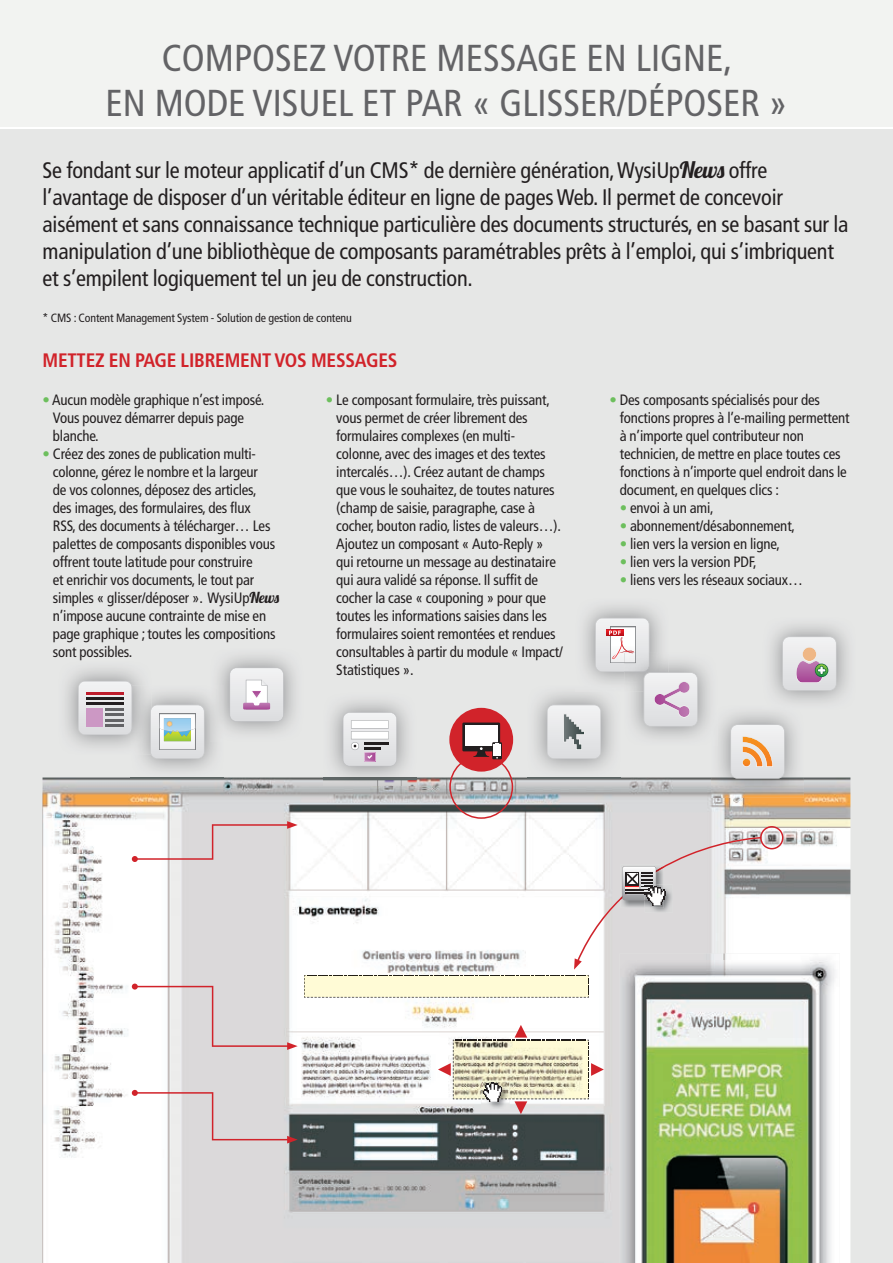
<style>
.page{position:relative;width:893px;height:1263px;background:#fff}
.page>*{position:absolute;margin:0;border:0;box-sizing:border-box;transform-origin:0 0}
.t1{font:condensed 37.5px/45px "Frutiger LT Std";color:#636366;text-align:center}
.t2{font:condensed 22.5px/27px "Frutiger LT Std";letter-spacing:-.01em;color:#231f20}
.t3{font:700 condensed 19.5px "Frutiger LT Std";letter-spacing:-.01em;color:#d1232a}
.t4{font:condensed 15px/18px "Frutiger LT Std";letter-spacing:-.01em;color:#231f20}
.t5{font:condensed 12px "Frutiger LT Std";letter-spacing:-.01em;color:#231f20}
.s1{font-family:"Lobster 1.4";font-stretch:normal}
.s2{color:#6dbf5d}
</style>
<div class="page">
<div style="left:0;top:128px;width:893px;height:1135px;background:#e6e7e6"></div>
<div style="left:0;top:0;width:893px;height:128px;background:#f2f3f1"></div>
<hr style="left:0;top:127px;width:893px;height:1px;background:#fff">
<img style="left:43px;top:777px;width:807px;height:486px">
<svg style="left:78px;top:681px;width:54px;height:54px"></svg>
<hr style="left:105px;top:724px;width:19px;height:3px;background:#636366">
<div style="left:86px;top:708px;width:16px;height:19px;background:#cc98c4"></div>
<img style="left:323px;top:700px;width:93px;height:86px">
<svg style="left:343px;top:712px;width:54px;height:54px"></svg>
<img style="left:131px;top:692px;width:93px;height:86px">
<img style="left:131px;top:685px;width:21px;height:69px">
<img style="left:131px;top:685px;width:1px;height:47px">
<svg style="left:150px;top:705px;width:54px;height:54px"></svg>
<img style="left:210px;top:685px;width:14px;height:56px">
<svg style="left:230px;top:668px;width:54px;height:54px"></svg>
<img style="left:711px;top:712px;width:93px;height:86px">
<svg style="left:730px;top:724px;width:54px;height:54px"></svg>
<img style="left:742px;top:736px;width:31px;height:31px">
<img style="left:742px;top:746px;width:21px;height:21px">
<img style="left:770px;top:624px;width:79px;height:79px">
<svg style="left:782px;top:637px;width:54px;height:54px"></svg>
<img style="left:711px;top:705px;width:6px;height:41px">
<svg style="left:547px;top:618px;width:151px;height:141px"></svg>
<img style="left:654px;top:681px;width:36px;height:36px">
<img style="left:619px;top:953px;width:221px;height:310px">
<img style="left:621px;top:961px;width:212px;height:302px">
<svg style="left:132px;top:1090px;width:166px;height:53px"></svg>
<svg style="left:132px;top:983px;width:166px;height:67px"></svg>
<svg style="left:132px;top:821px;width:166px;height:41px"></svg>
<svg style="left:304px;top:975px;width:286px;height:23px;background:#f1edcb"></svg>
<svg style="left:438px;top:1025px;width:166px;height:89px;background:#dfd8c9"></svg>
<svg style="left:574px;top:826px;width:209px;height:143px"></svg>
<div style="left:449px;top:708px;width:64px;height:64px;background:#d1232a;border-radius:50%"></div>
<div style="left:462px;top:722px;width:38px;height:29px;background:#231f20"></div>
<div style="left:465px;top:725px;width:33px;height:20px;background:#fff"></div>
<svg style="left:449px;top:743px;width:64px;height:76px"></svg>
<div style="left:493px;top:744px;width:8px;height:12px;background:#fff"></div>
<h1 class="t1" style="left:105px;top:35px;width:684px">COMPOSEZ VOTRE MESSAGE EN LIGNE,<br>EN MODE VISUEL ET PAR « GLISSER/DÉPOSER »</h1>
<p class="t2" style="left:43px;top:156px;width:807px">Se fondant sur le moteur applicatif d’un CMS* de dernière génération, WysiUp<span class="s1">News</span> offre l’avantage de disposer d’un véritable éditeur en ligne de pages Web. Il permet de concevoir aisément et sans connaissance technique particulière des documents structurés, en se basant sur la manipulation d’une bibliothèque de composants paramétrables prêts à l’emploi, qui s’imbriquent et s’empilent logiquement tel un jeu de construction.</p>
<p class="t5" style="left:43px;top:310px;width:311px">* CMS : Content Management System - Solution de gestion de contenu</p>
<h3 class="t3" style="left:43px;top:348px;width:356px">METTEZ EN PAGE LIBREMENT VOS MESSAGES</h3>
<p class="t4" style="left:53px;top:391px;width:213px;text-indent:-10px"><span class="s2">•</span> Aucun modèle graphique n’est imposé.<br>Vous pouvez démarrer depuis page blanche.</p>
<p class="t4" style="left:53px;top:445px;width:228px;text-indent:-10px"><span class="s2">•</span> Créez des zones de publication multi&shy;colonne, gérez le nombre et la largeur<br>de vos colonnes, déposez des articles, des images, des formulaires, des flux<br>RSS, des documents à télécharger… Les palettes de composants disponibles vous offrent toute latitude pour construire<br>et enrichir vos documents, le tout par simples « glisser/déposer ». WysiUp<span class="s1">News </span>n’impose aucune contrainte de mise en page graphique ; toutes les compositions sont possibles.</p>
<p class="t4" style="left:336px;top:391px;width:228px;text-indent:-10px"><span class="s2">•</span> Le composant formulaire, très puissant, vous permet de créer librement des formulaires complexes (en multi&shy;colonne, avec des images et des textes intercalés…). Créez autant de champs que vous le souhaitez, de toutes natures (champ de saisie, paragraphe, case à cocher, bouton radio, listes de valeurs…).<br>Ajoutez un composant « Auto-Reply » qui retourne un message au destinataire qui aura validé sa réponse. Il suffit de cocher la case « couponing » pour que toutes les informations saisies dans les formulaires soient remontées et rendues consultables à partir du module « Impact/ Statistiques ».</p>
<p class="t4" style="left:620px;top:391px;width:231px;text-indent:-10px"><span class="s2">•</span> Des composants spécialisés pour des fonctions propres à l’e-mailing permettent à n’importe quel contributeur non technicien, de mettre en place toutes ces fonctions à n’importe quel endroit dans le document, en quelques clics :</p>
<p class="t4" style="left:620px;top:499px;width:96px"><span class="s2">•</span> envoi à un ami,</p>
<p class="t4" style="left:620px;top:517px;width:177px"><span class="s2">•</span> abonnement/désabonnement,</p>
<p class="t4" style="left:620px;top:535px;width:162px"><span class="s2">•</span> lien vers la version en ligne,</p>
<p class="t4" style="left:620px;top:553px;width:138px"><span class="s2">•</span> lien vers la version PDF,</p>
<p class="t4" style="left:620px;top:571px;width:185px"><span class="s2">•</span> liens vers les réseaux sociaux…</p>
</div>
